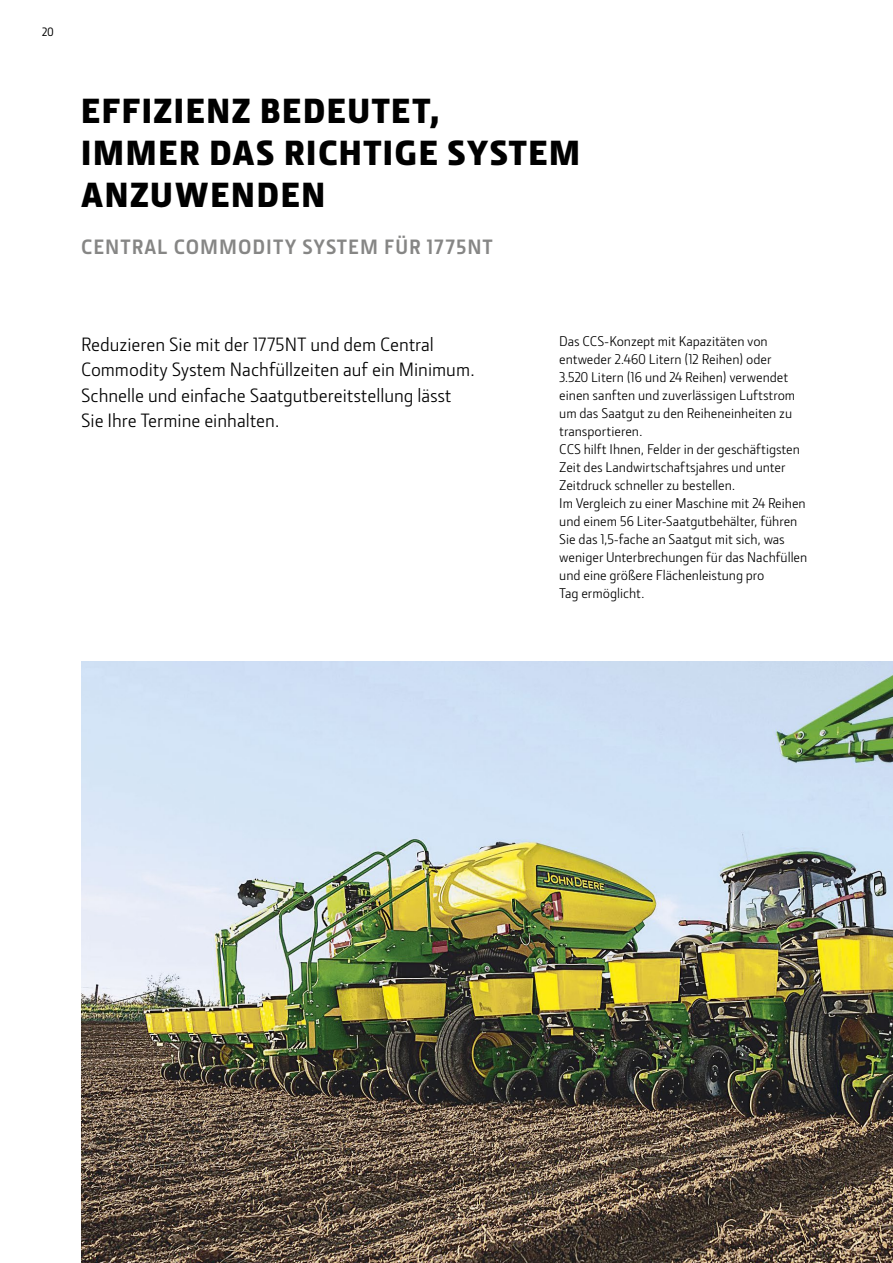
<style>
.page{position:relative;width:893px;height:1263px;background:#fff}
.page>*{position:absolute;margin:0;border:0;box-sizing:border-box;transform-origin:0 0}
.t1{font:900 36px/42px "Section";letter-spacing:.05em;color:#000}
.t2{font:700 21px "JD Sans Pro";letter-spacing:.05em;color:#868685}
.t3{font:19.5px/25.5px "JD Sans Pro";color:#000}
.t4{font:14.25px/18px "JD Sans Pro";color:#000}
.t5{font:500 12px "JD Sans Pro";color:#000}
</style>
<div class="page">
<img style="left:81px;top:661px;width:812px;height:602px">
<p class="t5" style="left:42px;top:23px;width:14px">20</p>
<h1 class="t1" style="left:81px;top:89px;width:501px">EFFIZIENZ BEDEUTET,<br>IMMER DAS RICHTIGE SYSTEM<br>ANZUWENDEN</h1>
<h2 class="t2" style="left:81px;top:233px;width:413px">CENTRAL COMMODITY SYSTEM FÜR 1775NT</h2>
<h3 class="t3" style="left:81px;top:331px;width:396px">Reduzieren Sie mit der 1775NT und dem Central Commodity System Nachfüllzeiten auf ein Minimum.<br>Schnelle und einfache Saatgutbereitstellung lässt Sie Ihre Termine einhalten.</h3>
<p class="t4" style="left:559px;top:331px;width:249px">Das CCS-Konzept mit Kapazitäten von entweder 2.460 Litern (12 Reihen) oder<br>3.520 Litern (16 und 24 Reihen) verwendet einen sanften und zuverlässigen Luftstrom um das Saatgut zu den Reiheneinheiten zu transportieren.<br>CCS hilft Ihnen, Felder in der geschäftigsten Zeit des Landwirtschaftsjahres und unter Zeitdruck schneller zu bestellen.<br>Im Vergleich zu einer Maschine mit 24 Reihen und einem 56 Liter-Saatgutbehälter, führen Sie das 1,5-fache an Saatgut mit sich, was weniger Unterbrechungen für das Nachfüllen und eine größere Flächenleistung pro<br>Tag ermöglicht.</p>
</div>
